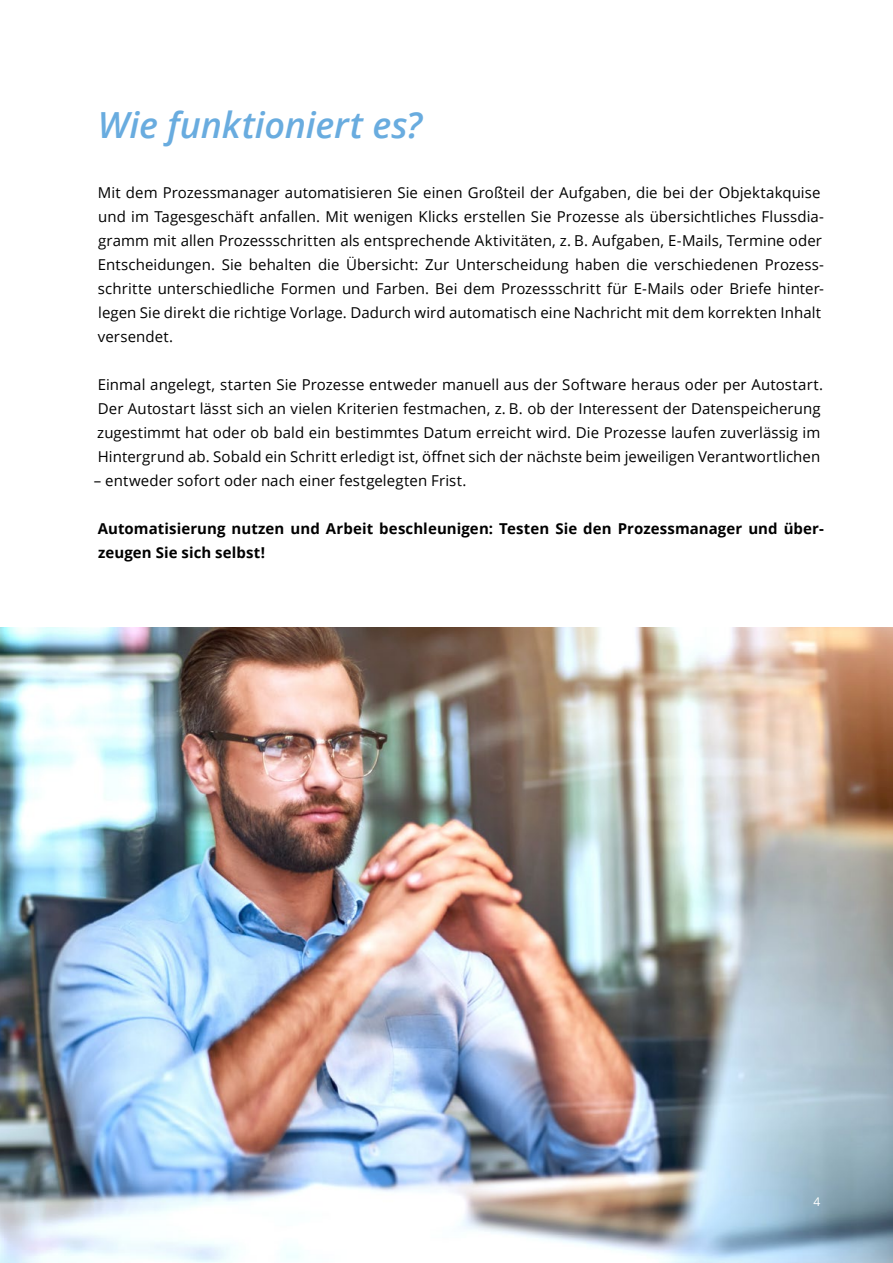
<style>
.page{position:relative;width:893px;height:1263px;background:#fff}
.page>*{position:absolute;margin:0;border:0;box-sizing:border-box;transform-origin:0 0}
.t1{font:italic 600 36px "Open Sans";letter-spacing:-.005em;color:#69acdf}
.t2{font:15px/24px "Open Sans";letter-spacing:.005em;color:#000}
.t3{font:700 15px/24px "Open Sans";letter-spacing:.005em;color:#000}
.t4{font:12px "Open Sans";color:#fff}
</style>
<div class="page">
<img style="left:0;top:627px;width:893px;height:636px">
<h1 class="t1" style="left:98px;top:100px;width:326px">Wie funktioniert es?</h1>
<p class="t2" style="left:98px;top:180px;width:728px">Mit dem Prozessmanager automatisieren Sie einen Großteil der Aufgaben, die bei der Objektakquise und im Tagesgeschäft anfallen. Mit wenigen Klicks erstellen Sie Prozesse als übersichtliches Flussdia&shy;gramm mit allen Prozessschritten als entsprechende Aktivitäten, z. B. Aufgaben, E-Mails, Termine oder Entscheidungen. Sie behalten die Übersicht: Zur Unterscheidung haben die verschiedenen Prozess&shy;schritte unterschiedliche Formen und Farben. Bei dem Prozessschritt für E-Mails oder Briefe hinter&shy;legen Sie direkt die richtige Vorlage. Dadurch wird automatisch eine Nachricht mit dem korrekten Inhalt versendet.</p>
<p class="t2" style="left:97px;top:372px;width:727px">Einmal angelegt, starten Sie Prozesse entweder manuell aus der Software heraus oder per Autostart.<br>Der Autostart lässt sich an vielen Kriterien festmachen, z. B. ob der Interessent der Datenspeicherung zugestimmt hat oder ob bald ein bestimmtes Datum erreicht wird. Die Prozesse laufen zuverlässig im Hintergrund ab. Sobald ein Schritt erledigt ist, öffnet sich der nächste beim jeweiligen Verantwortlichen</p>
<p class="t2" style="left:94px;top:468px;width:374px">– entweder sofort oder nach einer festgelegten Frist.</p>
<p class="t3" style="left:98px;top:516px;width:728px">Automatisierung nutzen und Arbeit beschleunigen: Testen Sie den Prozessmanager und über&shy;zeugen Sie sich selbst!</p>
<p class="t4" style="left:813px;top:1193px;width:8px">4</p>
</div>
